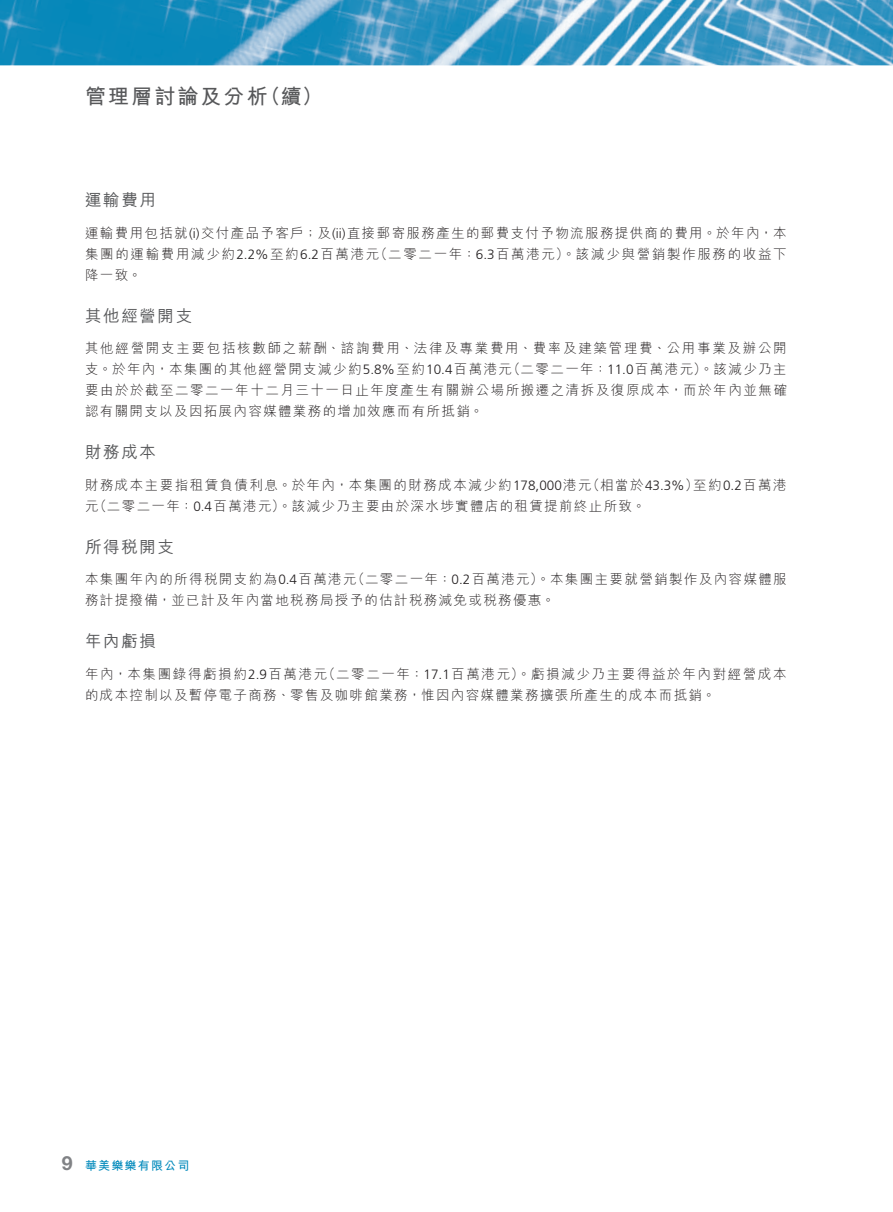
<style>
.page{position:relative;width:893px;height:1212px;background:#fff}
.page>*{position:absolute;margin:0;border:0;box-sizing:border-box;transform-origin:0 0}
.t1{font:700 21px "M Hei HK";letter-spacing:.1em;color:#57585a}
.t2{font:700 19.5px "Helvetica Neue LT Std";color:#808285}
.t3{font:500 16.5px "M Hei HK";letter-spacing:.1em;color:#57585a}
.t4{font:300 13.5px/21px "M Hei HK";letter-spacing:.105em;color:#231f20}
.t5{font:300 13.5px/21px "M Hei HK";letter-spacing:.125em;color:#231f20}
.t6{font:700 12px "M Hei HK";letter-spacing:.1em;color:#0089bb}
.s1{font-family:"Frutiger LT Std"}
</style>
<div class="page">
<img style="left:0;top:0;width:893px;height:65px">
<h1 class="t1" style="left:85px;top:81px;width:184px">管理層討論及分析</h1>
<h1 class="t1" style="left:260px;top:81px;width:64px">（續(</h1>
<p class="t3" style="left:85px;top:188px;width:72px">運輸費用</p>
<p class="t4" style="left:85px;top:222px;width:703px;text-align:right">運輸費用包括就 <span class="s1">)i(</span> 交付產品予客戶；及 <span class="s1">)i i(</span> 直接郵寄服務產生的郵費支付予物流服務提供商的費用。於年內，本（二零二一年：<span class="s1">6.3</span>百萬港元）。該減少與營銷製作服務的收益下</p>
<p class="t5" style="left:85px;top:243px;width:296px">集團的運輸費用減少約<span class="s1">2.2%</span>至約<span class="s1">6.2</span>百萬港元降一致。</p>
<p class="t3" style="left:85px;top:304px;width:109px">其他經營開支</p>
<p class="t5" style="left:85px;top:337px;width:703px;text-align:right">其他經營開支主要包括核數師之薪酬、諮詢費用、法律及專業費用、費率及建築管理費、公用事業及辦公開（二零二一年：<span class="s1">11.0</span>百萬港元）。該減少乃主</p>
<p class="t4" style="left:85px;top:358px;width:703px">支。於年內，本集團的其他經營開支減少約<span class="s1">5.8%</span>至約<span class="s1">10.4</span>百萬港元<br>要由於於截至二零二一年十二月三十一日止年度產生有關辦公場所搬遷之清拆及復原成本，而於年內並無確認有關開支以及因拓展內容媒體業務的增加效應而有所抵銷。</p>
<p class="t3" style="left:85px;top:440px;width:72px">財務成本</p>
<p class="t4" style="left:693px;top:474px;width:95px">至約<span class="s1">0.2</span>百萬港</p>
<p class="t4" style="left:587px;top:474px;width:113px">（相當於<span class="s1">43.3%</span>）</p>
<p class="t4" style="left:93px;top:474px;width:554px;text-indent:-8px">財務成本主要指租賃負債利息。於年內，本集團的財務成本減少約<span class="s1">178,000</span>港元<br>（二零二一年：<span class="s1">0.4</span>百萬港元）。該減少乃主要由於深水埗實體店的租賃提前終止所致。</p>
<p class="t4" style="left:85px;top:495px;width:15px">元</p>
<p class="t3" style="left:85px;top:535px;width:91px">所得稅開支</p>
<p class="t4" style="left:352px;top:568px;width:437px">（二零二一年：<span class="s1">0.2</span>百萬港元）。本集團主要就營銷製作及內容媒體服</p>
<p class="t4" style="left:85px;top:568px;width:471px">本集團年內的所得稅開支約為<span class="s1">0.4</span>百萬港元<br>務計提撥備，並已計及年內當地稅務局授予的估計稅務減免或稅務優惠。</p>
<p class="t3" style="left:85px;top:629px;width:72px">年內虧損</p>
<p class="t4" style="left:322px;top:663px;width:466px">（二零二一年：<span class="s1">17.1</span>百萬港元）。虧損減少乃主要得益於年內對經營成本</p>
<p class="t4" style="left:85px;top:663px;width:632px">年內，本集團錄得虧損約<span class="s1">2.9</span>百萬港元<br>的成本控制以及暫停電子商務、零售及咖啡館業務，惟因內容媒體業務擴張所產生的成本而抵銷。</p>
<h2 class="t2" style="left:62px;top:1151px;width:12px">9</h2>
<p class="t6" style="left:85px;top:1157px;width:106px">華美樂樂有限公司</p>
</div>
